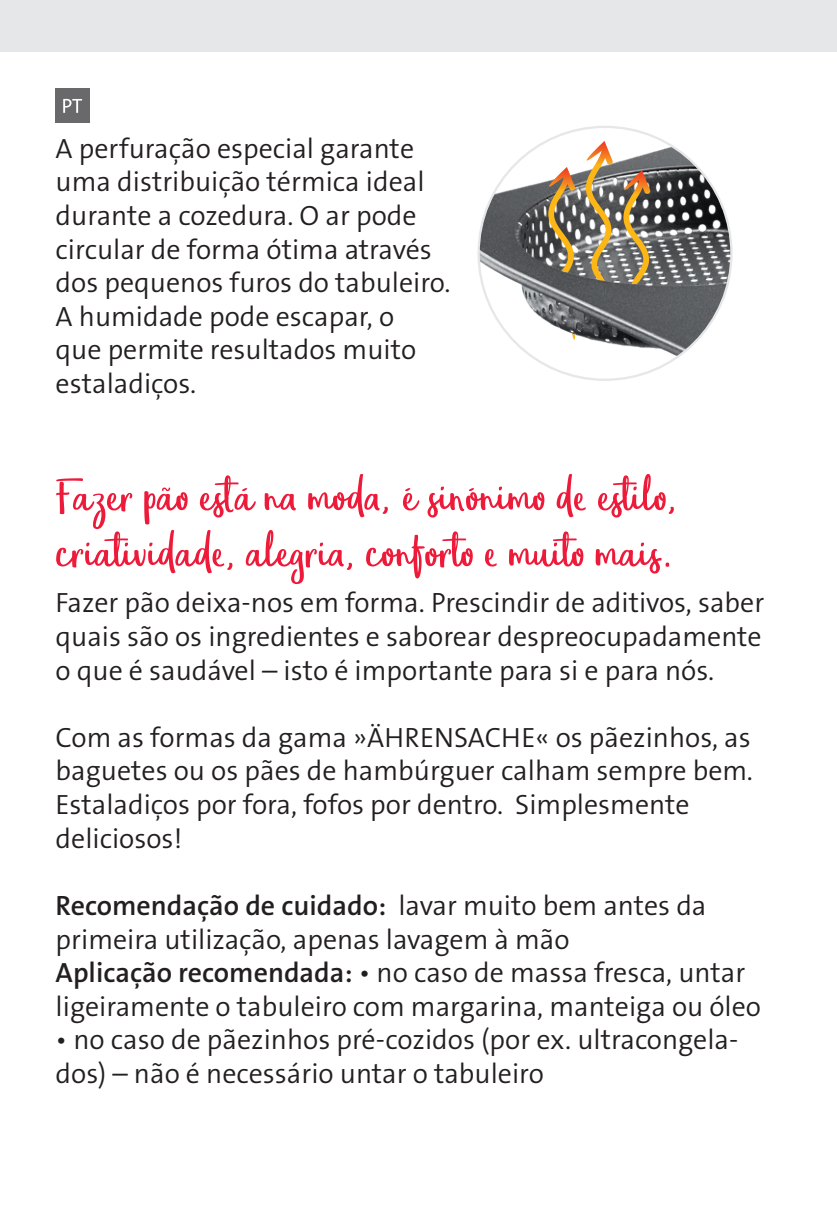
<style>
.page{position:relative;width:837px;height:1227px;background:#fff}
.page>*{position:absolute;margin:0;border:0;box-sizing:border-box;transform-origin:0 0}
.t1{font:52px/56px "Eufoniem One";color:#ed1a3a}
.t2{font:300 28px/33.6px "The Sans B W4";color:#231f20}
.t3{font:600 28px "The Sans B W6";color:#231f20}
.s1{font-family:"The Sans B W4";font-weight:300}
.s2{font-family:"The Sans B W6";font-weight:600}
</style>
<div class="page">
<div style="left:56px;top:89px;width:34px;height:34px;background:#69696c"></div>
<svg style="left:63px;top:99px;width:19px;height:14px"></svg>
<div style="left:0;top:0;width:837px;height:52px;background:#e6e7e9"></div>
<img style="left:479px;top:127px;width:252px;height:253px;border-radius:126px">
<svg style="left:546px;top:167px;width:29px;height:106px;background:#9b8664"></svg>
<svg style="left:584px;top:141px;width:29px;height:140px"></svg>
<svg style="left:621px;top:170px;width:29px;height:114px;background:#9a8563"></svg>
<svg style="left:572px;top:333px;width:3px;height:7px"></svg>
<p class="t2" style="left:56px;top:132px;width:396px">A perfuração especial garante uma distribuição térmica ideal durante a cozedura. O ar pode circular de forma ótima através dos pequenos furos do tabuleiro.<br>A humidade pode escapar, o<br>que permite resultados muito estaladiços.</p>
<h1 class="t1" style="left:56px;top:471px;width:623px">Fazer pão está na moda, é sinónimo de estilo, criatividade, alegria, conforto e muito mais.</h1>
<p class="t2" style="left:56px;top:586px;width:710px;text-align:justify">Fazer pão deixa-nos em forma. Prescindir de aditivos, saber quais são os ingredientes e saborear despreocupadamente o que é saudável – isto é importante para si e para nós.</p>
<p class="t2" style="left:56px;top:720px;width:699px">Com as formas da gama »ÄHRENSACHE« os pãezinhos, as baguetes ou os pães de hambúrguer calham sempre bem.<br>Estaladiços por fora, fofos por dentro. Simplesmente deliciosos!</p>
<p class="t3" style="left:56px;top:887px;width:652px">Recomendação de cuidado: <span class="s1">lavar muito bem antes da</span></p>
<p class="t2" style="left:56px;top:922px;width:707px">primeira utilização, apenas lavagem à mão<br><span class="s2">Aplicação recomendada:</span> • no caso de massa fresca, untar ligeiramente o tabuleiro com margarina, manteiga ou óleo</p>
<p class="t2" style="left:56px;top:1023px;width:684px">• no caso de pãezinhos pré-cozidos (por ex. ultracongela&shy;dos) – não é necessário untar o tabuleiro</p>
</div>
